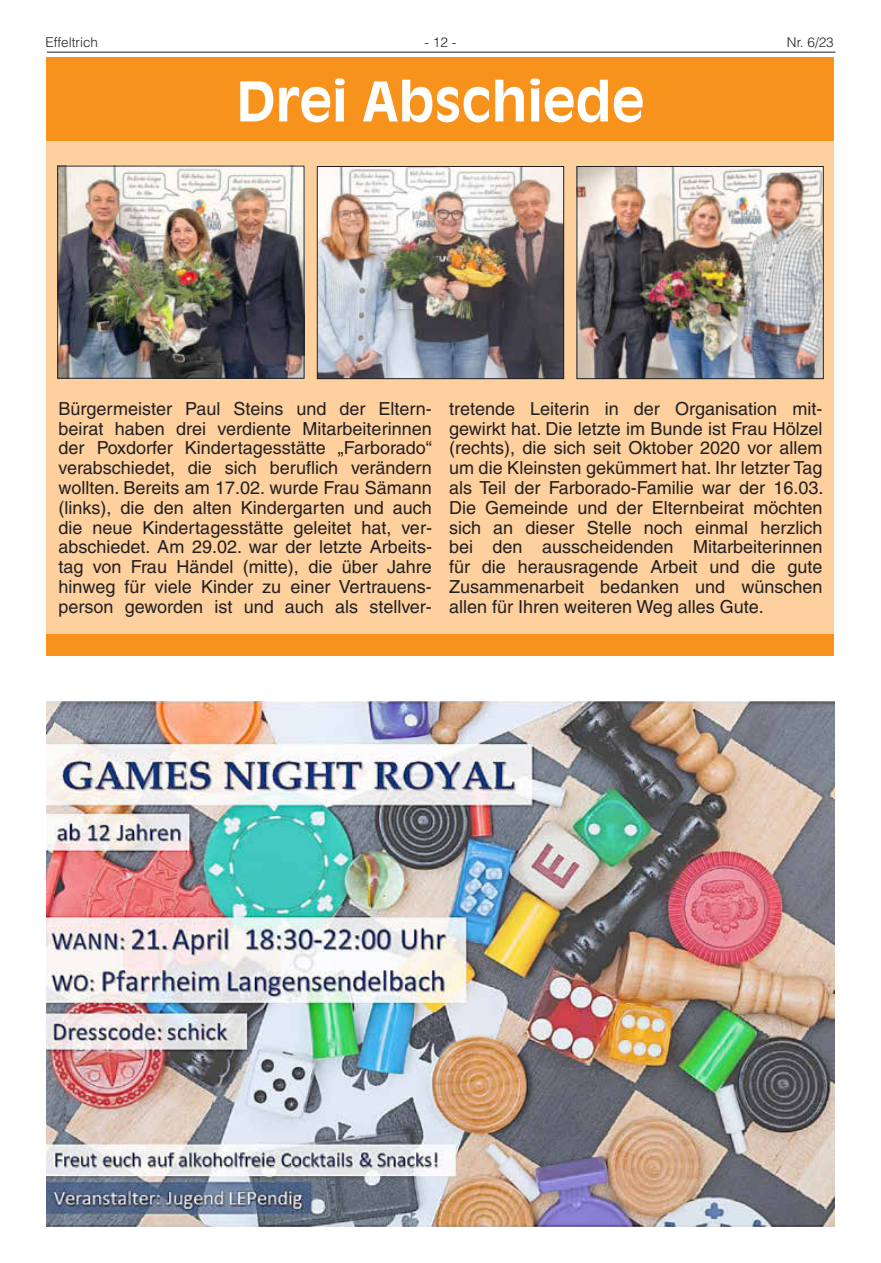
<style>
.page{position:relative;width:881px;height:1263px;background:#fff}
.page>*{position:absolute;margin:0;border:0;box-sizing:border-box;transform-origin:0 0}
.t1{font:700 54px "Antique Olive LT";color:#fff}
.t2{font:18px/19.8px "Helvetica LT";color:#231f20;text-align:justify}
.t3{font:300 13.5px "Helvetica LT";color:#231f20}
</style>
<div class="page">
<hr style="left:47px;top:52px;width:788px;height:1px;background:#231f20">
<img style="left:47px;top:702px;width:786px;height:525px">
<div style="left:47px;top:57px;width:786px;height:85px;background:#f7931d"></div>
<div style="left:47px;top:141px;width:786px;height:494px;background:#fdd09e"></div>
<img style="left:59px;top:168px;width:243px;height:208px">
<div style="left:57px;top:166px;width:247px;height:212px;border:1px solid #231f20"></div>
<img style="left:319px;top:168px;width:242px;height:209px">
<div style="left:317px;top:166px;width:246px;height:213px;border:1px solid #231f20"></div>
<img style="left:578px;top:168px;width:243px;height:209px">
<div style="left:576px;top:166px;width:247px;height:213px;border:1px solid #231f20"></div>
<div style="left:47px;top:634px;width:786px;height:22px;background:#f7931d"></div>
<p class="t3" style="left:45px;top:34px;width:54px">Effeltrich</p>
<p class="t3" style="left:424px;top:34px;width:33px">- 12 -</p>
<p class="t3" style="left:786px;top:34px;width:48px">Nr. 6/23</p>
<h1 class="t1" style="left:236px;top:68px;width:410px">Drei Abschiede</h1>
<p class="t2" style="left:58px;top:398px;width:375px">Bürgermeister Paul Steins und der Eltern&shy;beirat haben drei verdiente Mitarbeiterinnen der Poxdorfer Kindertagesstätte „Farborado“ verabschiedet, die sich beruflich verändern wollten. Bereits am 17.02. wurde Frau Sämann (links), die den alten Kindergarten und auch die neue Kindertagesstätte geleitet hat, ver&shy;abschiedet. Am 29.02. war der letzte Arbeits&shy;tag von Frau Händel (mitte), die über Jahre hinweg für viele Kinder zu einer Vertrauens&shy;person geworden ist und auch als stellver-</p>
<p class="t2" style="left:449px;top:398px;width:376px">tretende Leiterin in der Organisation mit&shy;gewirkt hat. Die letzte im Bunde ist Frau Hölzel (rechts), die sich seit Oktober 2020 vor allem um die Kleinsten gekümmert hat. Ihr letzter Tag als Teil der Farborado-Familie war der 16.03.<br>Die Gemeinde und der Elternbeirat möchten sich an dieser Stelle noch einmal herzlich bei den ausscheidenden Mitarbeiterinnen für die herausragende Arbeit und die gute Zusammenarbeit bedanken und wünschen allen für Ihren weiteren Weg alles Gute.</p>
</div>
